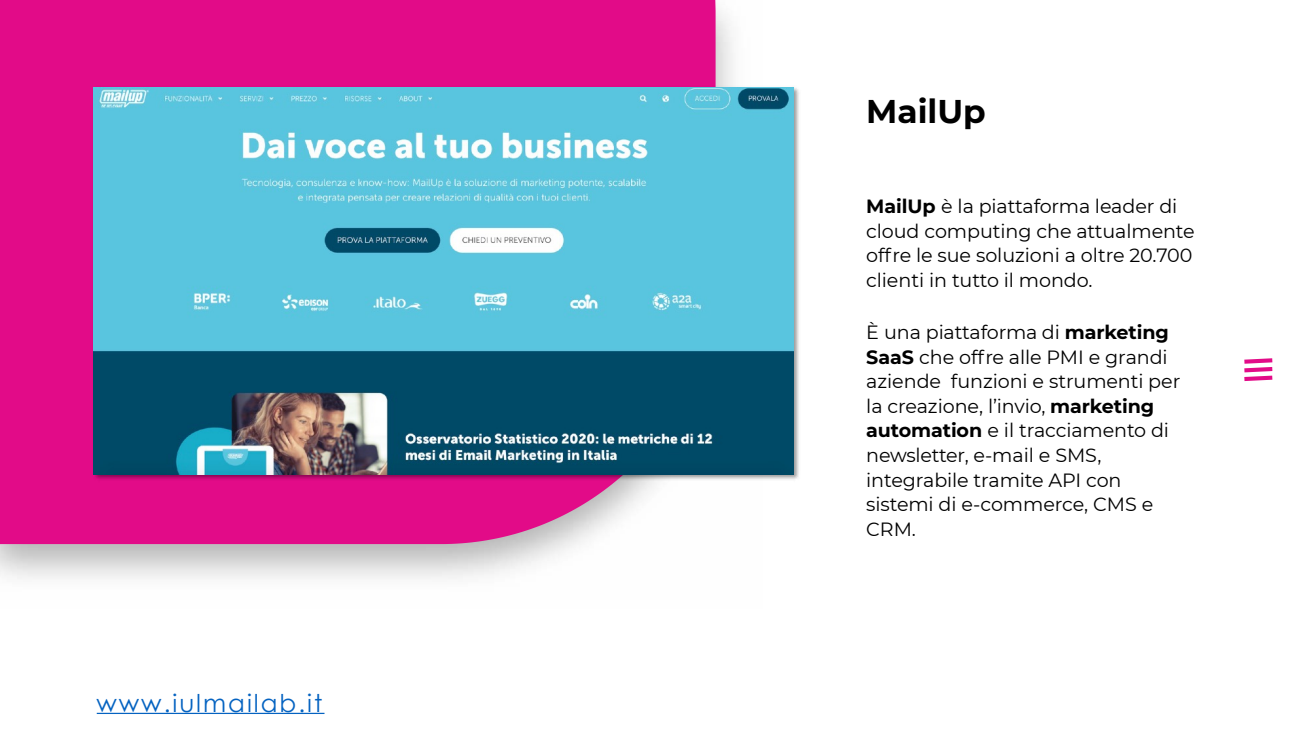
<style>
.page{position:relative;width:1304px;height:738px;background:#fff}
.page>*{position:absolute;margin:0;border:0;box-sizing:border-box;transform-origin:0 0}
.t1{font:700 32.8px "Montserrat";color:#000}
.t2{font:24.6px "Century Gothic";letter-spacing:.08em;color:#0563c1}
.t3{font:19.2px/24.6px "Montserrat";letter-spacing:-.005em;color:#000}
.s1{font-weight:700}
</style>
<div class="page">
<svg style="left:1244px;top:358px;width:29px;height:23px"></svg>
<img style="left:0;top:8px;width:733px;height:571px">
<div style="left:0;top:0;width:716px;height:543px;background:#e20b88"></div>
<img style="left:91px;top:85px;width:708px;height:397px">
<img style="left:94px;top:87px;width:700px;height:387px">
<hr style="left:97px;top:712px;width:227px;height:1px;background:#0563c1">
<p class="t2" style="left:96px;top:685px;width:227px">www.iulmailab.it</p>
<h1 class="t1" style="left:866px;top:88px;width:121px">MailUp</h1>
<p class="t3" style="left:866px;top:193px;width:330px"><span class="s1">MailUp</span> è la piattaforma leader di cloud computing che attualmente offre le sue soluzioni a oltre 20.700 clienti in tutto il mondo.</p>
<p class="t3" style="left:866px;top:319px;width:316px">È una piattaforma di <span class="s1">marketing<br>SaaS</span> che offre alle PMI e grandi aziende funzioni e strumenti per la creazione, l’invio, <span class="s1">marketing automation</span> e il tracciamento di newsletter, e-mail e SMS, integrabile tramite API con sistemi di e-commerce, CMS e<br>CRM.</p>
</div>
